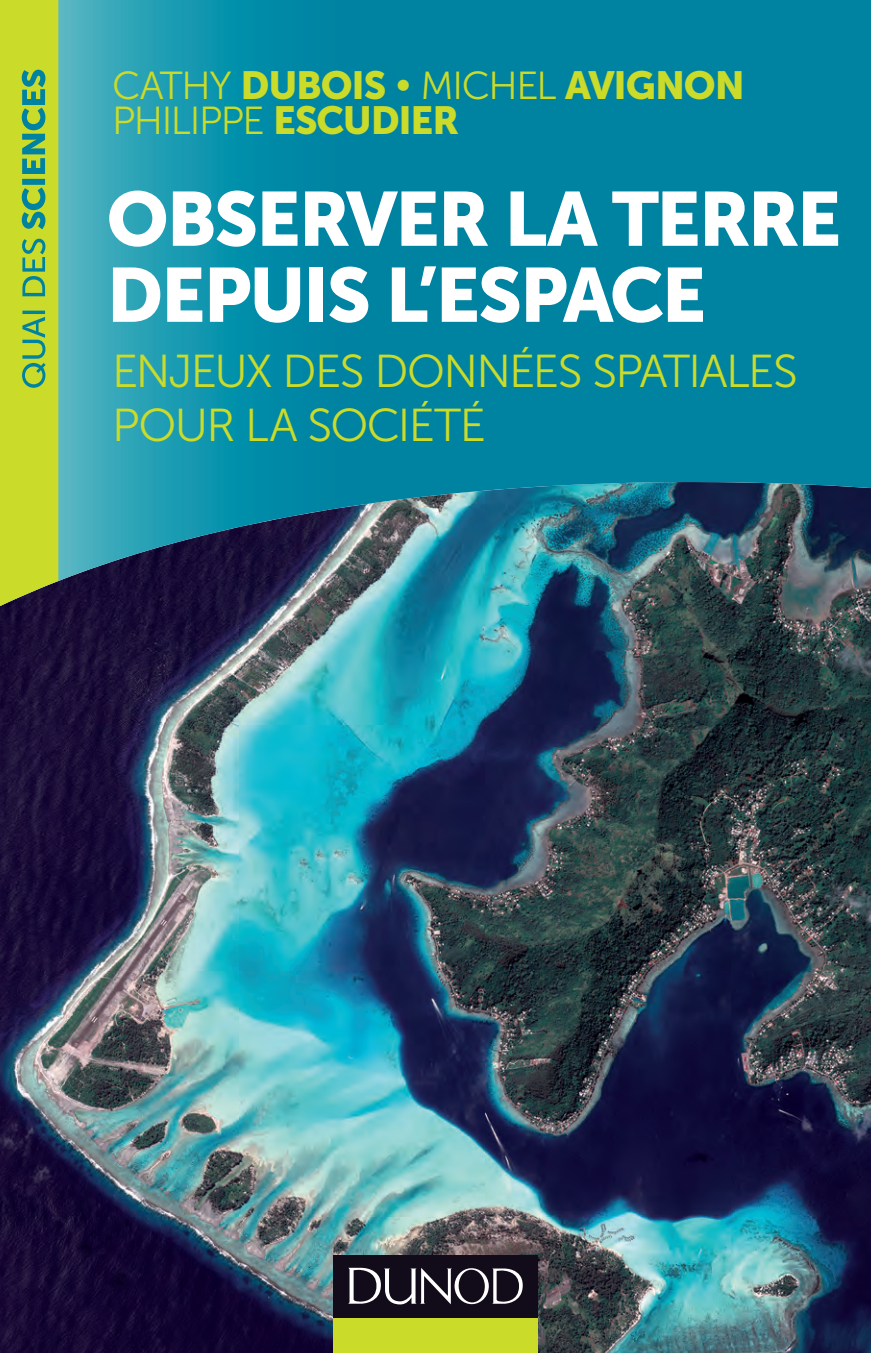
<style>
.page{position:relative;width:871px;height:1353px;background:#fff}
.page>*{position:absolute;margin:0;border:0;box-sizing:border-box;transform-origin:0 0}
.t1{font:76px/76px "Museo Sans 900";letter-spacing:-.03em;color:#fff}
.t2{font:46px/54px "Museo Sans 300";letter-spacing:-.035em;color:#cadb2a}
.t3{font:39px "Museo Sans 900";letter-spacing:-.03em;color:#cadb2a}
.t4{font:39px "Museo Sans 300";letter-spacing:-.035em;color:#cadb2a}
.s1{font-family:"Museo Sans 300"}
.s2{font-family:"Museo Sans 900"}
</style>
<div class="page">
<img style="left:0;top:608px;width:871px;height:745px">
<svg style="left:58px;top:0;width:813px;height:608px;background:#11829c"></svg>
<div style="left:333px;top:1255px;width:204px;height:98px;background:#cadb2a"></div>
<div style="left:333px;top:1255px;width:204px;height:62px;background:#120b19"></div>
<svg style="left:348px;top:1267px;width:175px;height:37px"></svg>
<svg style="left:0;top:0;width:58px;height:608px;background:#b2cd35"></svg>
<p class="t3" style="left:112px;top:63px;width:634px"><span class="s1">CATHY</span> DUBOIS <span class="s1">• MICHEL</span> AVIGNON</p>
<p class="t4" style="left:112px;top:100px;width:349px">PHILIPPE <span class="s2">ESCUDIER</span></p>
<h1 class="t1" style="left:107px;top:181px;width:736px">OBSERVER LA TERRE<br>DEPUIS L’ESPACE</h1>
<p class="t2" style="left:112px;top:345px;width:687px">ENJEUX DES DONNÉES SPATIALES<br>POUR LA SOCIÉTÉ</p>
</div>
